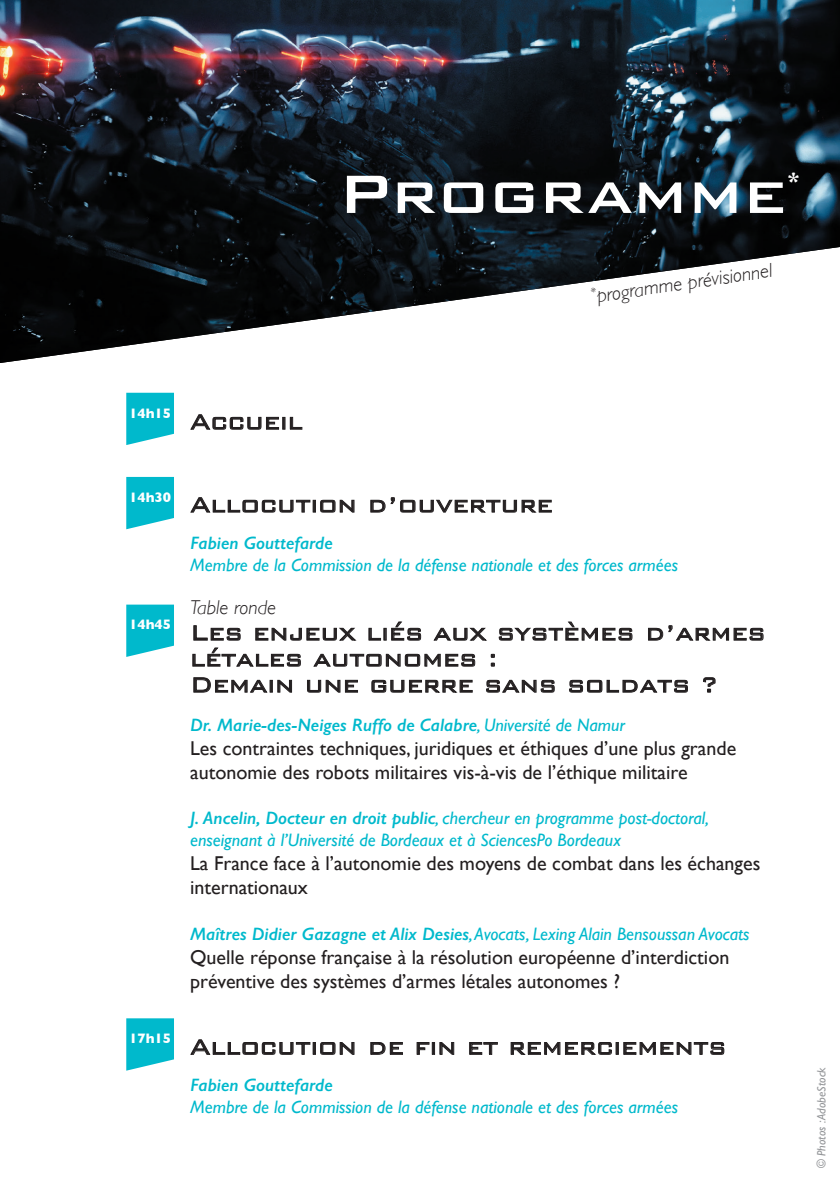
<style>
.page{position:relative;width:840px;height:1191px;background:#fff}
.page>*{position:absolute;margin:0;border:0;box-sizing:border-box;transform-origin:0 0}
.t1{font:500 72px "Bank Gothic";color:#fff}
.t2{font:300 28px/26px "Bank Gothic";color:#231f20}
.t3{font:italic 700 21px "Gill Sans";color:#fff}
.t4{font:20px/24px "Gill Sans";color:#231f20}
.t5{font:italic 300 20px "Gill Sans";color:#231f20}
.t6{font:italic 18px/21.6px "Gill Sans";color:#00b9cc}
.t7{font:italic 600 18px "Gill Sans";color:#00b9cc}
.t8{font:700 14px "Gill Sans";color:#fff}
.t9{font:italic 12px "Gill Sans";color:#939598}
.s1{font-weight:400}
.s2{font-weight:600}
</style>
<div class="page">
<img style="left:0;top:0;width:839px;height:363px">
<svg style="left:126px;top:393px;width:48px;height:52px;background:#1cc0d1"></svg>
<svg style="left:190px;top:414px;width:112px;height:16px"></svg>
<svg style="left:126px;top:477px;width:48px;height:52px;background:#1bc0d1"></svg>
<svg style="left:190px;top:497px;width:164px;height:16px"></svg>
<svg style="left:370px;top:497px;width:24px;height:15px"></svg>
<svg style="left:400px;top:500px;width:151px;height:13px"></svg>
<svg style="left:126px;top:604px;width:48px;height:53px;background:#1fc1d2"></svg>
<svg style="left:193px;top:625px;width:47px;height:15px"></svg>
<svg style="left:255px;top:627px;width:101px;height:14px"></svg>
<svg style="left:368px;top:621px;width:53px;height:19px"></svg>
<svg style="left:433px;top:628px;width:54px;height:13px"></svg>
<svg style="left:498px;top:621px;width:134px;height:19px"></svg>
<svg style="left:648px;top:625px;width:115px;height:16px"></svg>
<svg style="left:192px;top:647px;width:109px;height:20px"></svg>
<svg style="left:313px;top:653px;width:162px;height:14px"></svg>
<svg style="left:490px;top:653px;width:4px;height:13px"></svg>
<svg style="left:193px;top:677px;width:99px;height:16px"></svg>
<svg style="left:307px;top:679px;width:51px;height:13px"></svg>
<svg style="left:371px;top:680px;width:101px;height:12px"></svg>
<svg style="left:486px;top:679px;width:68px;height:14px"></svg>
<svg style="left:569px;top:680px;width:118px;height:13px"></svg>
<svg style="left:703px;top:677px;width:12px;height:15px"></svg>
<svg style="left:126px;top:1018px;width:48px;height:52px;background:#1bc0d1"></svg>
<svg style="left:190px;top:1039px;width:164px;height:16px"></svg>
<svg style="left:370px;top:1042px;width:33px;height:12px"></svg>
<svg style="left:416px;top:1042px;width:38px;height:12px"></svg>
<svg style="left:469px;top:1042px;width:28px;height:12px"></svg>
<svg style="left:510px;top:1042px;width:214px;height:13px"></svg>
<h1 class="t1" style="left:337px;top:138px;width:451px">Programme</h1>
<p class="t3" style="left:786px;top:168px;width:13px">*</p>
<p class="t5" style="left:589px;top:285px;width:184px;rotate:-8deg"><sup>*</sup>programme prévisionnel</p>
<h2 class="t2" style="left:129px;top:406px;width:175px"><sup>14h15</sup> Accueil</h2>
<h2 class="t2" style="left:129px;top:489px;width:425px"><sup>14h30</sup> Allocution d’ouverture</h2>
<p class="t7" style="left:190px;top:532px;width:144px">Fabien Gouttefarde</p>
<p class="t6" style="left:190px;top:553px;width:489px">Membre de la Commission de la défense nationale et des forces armées</p>
<p class="t8" style="left:129px;top:613px;width:44px">14h45</p>
<p class="t5" style="left:190px;top:596px;width:87px">Table ronde</p>
<h2 class="t2" style="left:190px;top:617px;width:576px">Les enjeux liés aux systèmes d’armes létales autonomes :<br>Demain une guerre sans soldats ?</h2>
<p class="t7" style="left:190px;top:713px;width:436px">Dr. Marie-des-Neiges Ruffo de Calabre<span class="s1">, Université de Namur</span></p>
<p class="t4" style="left:190px;top:735px;width:547px">Les contraintes techniques, juridiques et éthiques d’une plus grande autonomie des robots militaires vis-à-vis de l’éthique militaire</p>
<p class="t6" style="left:190px;top:807px;width:520px"><span class="s2">J. Ancelin, Docteur en droit public</span>, chercheur en programme post-doctoral, enseignant à l’Université de Bordeaux et à SciencesPo Bordeaux</p>
<p class="t4" style="left:190px;top:851px;width:571px">La France face à l’autonomie des moyens de combat dans les échanges internationaux</p>
<p class="t6" style="left:190px;top:922px;width:560px"><span class="s2">Maîtres Didier Gazagne et Alix Desies</span>, Avocats, Lexing Alain Bensoussan Avocats</p>
<p class="t4" style="left:190px;top:944px;width:540px">Quelle réponse française à la résolution européenne d’interdiction préventive des systèmes d’armes létales autonomes ?</p>
<h2 class="t2" style="left:129px;top:1031px;width:598px"><sup>17h15</sup> Allocution de fin et remerciements</h2>
<p class="t7" style="left:190px;top:1074px;width:144px">Fabien Gouttefarde</p>
<p class="t6" style="left:190px;top:1095px;width:489px">Membre de la Commission de la défense nationale et des forces armées</p>
<p class="t9" style="left:814px;top:1168px;width:103px;rotate:-90deg">© Photos : AdobeStock</p>
</div>
